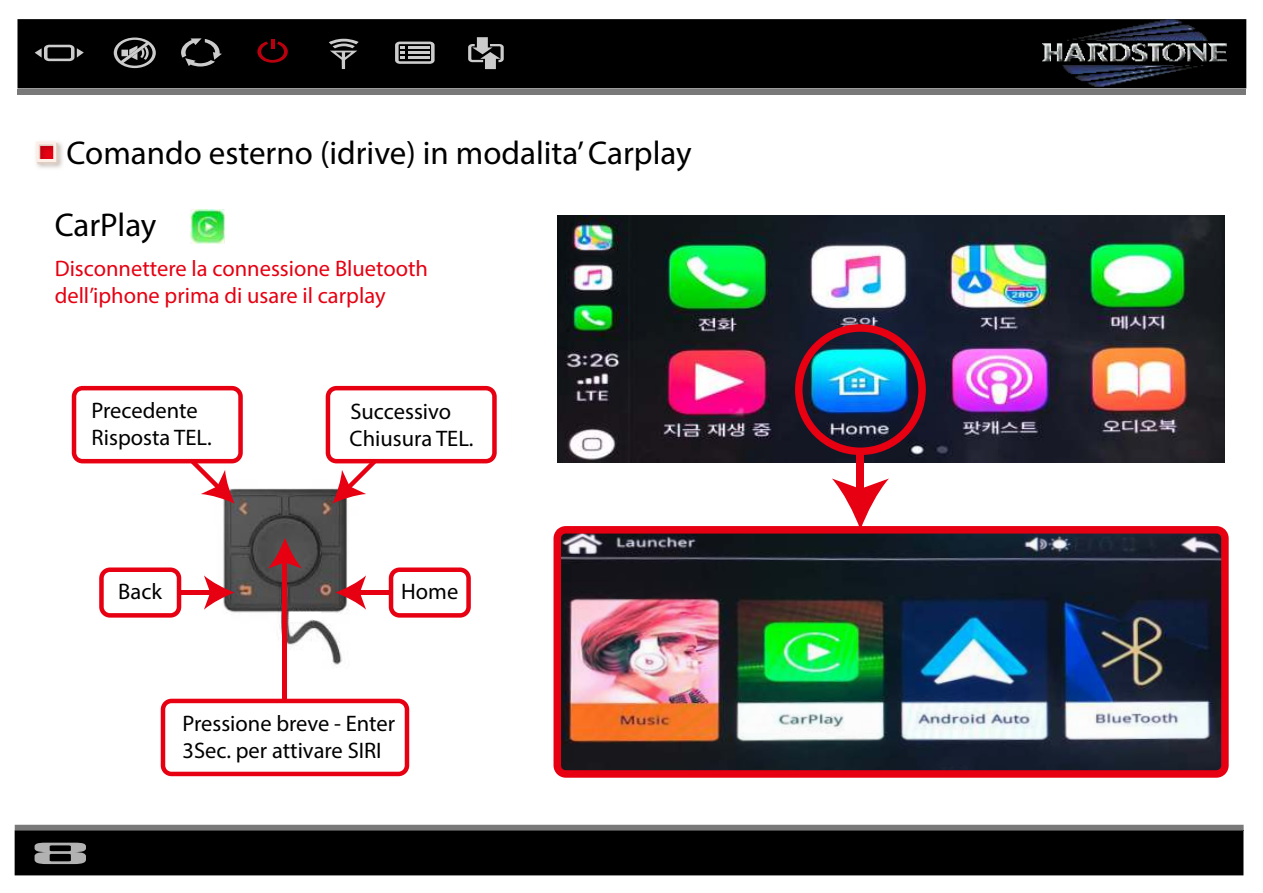
<style>
.page{position:relative;width:1263px;height:893px;background:#fff}
.page>*{position:absolute;margin:0;border:0;box-sizing:border-box;transform-origin:0 0}
.t1{font:500 33.45px "Serpentine";color:#b2b2b2;scale:2.47 1}
.t2{font:33px/72px "Myriad Pro";color:#000}
.t3{font:22.5px/27px "Myriad Pro";color:#000}
.t4{font:22.5px/27px "Myriad Pro";color:#e60012}
</style>
<div class="page">
<div style="left:15px;top:831px;width:1228px;height:44px;background:#000"></div>
<div style="left:15px;top:825px;width:1228px;height:5px;background:#7a7979"></div>
<hr style="left:15px;top:830px;width:1228px;height:1px;background:#474646">
<div style="left:17px;top:19px;width:1229px;height:69px;background:#000"></div>
<div style="left:17px;top:89px;width:1229px;height:6px;background:#7a7979"></div>
<svg style="left:114px;top:38px;width:42px;height:30px"></svg>
<svg style="left:395px;top:42px;width:40px;height:22px"></svg>
<svg style="left:35px;top:45px;width:49px;height:16px"></svg>
<svg style="left:329px;top:39px;width:30px;height:30px"></svg>
<svg style="left:181px;top:38px;width:41px;height:29px"></svg>
<svg style="left:468px;top:37px;width:36px;height:32px"></svg>
<svg style="left:257px;top:39px;width:31px;height:24px"></svg>
<img style="left:1042px;top:19px;width:184px;height:68px">
<img style="left:557px;top:215px;width:668px;height:247px">
<img style="left:35px;top:141px;width:28px;height:27px">
<svg style="left:36px;top:142px;width:22px;height:21px"></svg>
<img style="left:190px;top:210px;width:35px;height:34px">
<img style="left:795px;top:324px;width:131px;height:131px">
<div style="left:857px;top:454px;width:7px;height:40px;background:#e60012"></div>
<svg style="left:832px;top:478px;width:57px;height:48px"></svg>
<svg style="left:99px;top:567px;width:82px;height:51px"></svg>
<img style="left:223px;top:488px;width:124px;height:182px">
<svg style="left:289px;top:612px;width:33px;height:10px"></svg>
<svg style="left:389px;top:567px;width:82px;height:51px"></svg>
<div style="left:179px;top:590px;width:34px;height:5px;background:#e60012"></div>
<svg style="left:204px;top:575px;width:31px;height:35px"></svg>
<div style="left:357px;top:590px;width:34px;height:5px;background:#e60012"></div>
<svg style="left:335px;top:575px;width:31px;height:35px"></svg>
<hr style="left:283px;top:559px;width:4px;height:142px;background:#e60012">
<svg style="left:268px;top:538px;width:34px;height:31px"></svg>
<svg style="left:72px;top:386px;width:171px;height:118px"></svg>
<svg style="left:326px;top:386px;width:171px;height:118px"></svg>
<svg style="left:161px;top:699px;width:248px;height:77px"></svg>
<img style="left:553px;top:526px;width:676px;height:252px">
<h2 class="t2" style="left:55px;top:120px;width:638px;text-indent:12px">Comando esterno (idrive) in modalita’ Carplay<br>CarPlay</h2>
<p class="t4" style="left:55px;top:257px;width:375px">Disconnettere la connessione Bluetooth dell’iphone prima di usare il carplay</p>
<p class="t3" style="left:91px;top:399px;width:122px">Precedente<br>Risposta TEL.</p>
<p class="t3" style="left:350px;top:399px;width:125px;line-height:27.5px">Successivo<br>Chiusura TEL.</p>
<p class="t3" style="left:118px;top:580px;width:45px">Back</p>
<p class="t3" style="left:401px;top:580px;width:59px">Home</p>
<h1 class="t1" style="left:31px;top:838px;width:25px">8</h1>
<p class="t3" style="left:182px;top:711px;width:214px">Pressione breve - Enter<br>3Sec. per attivare SIRI</p>
</div>
